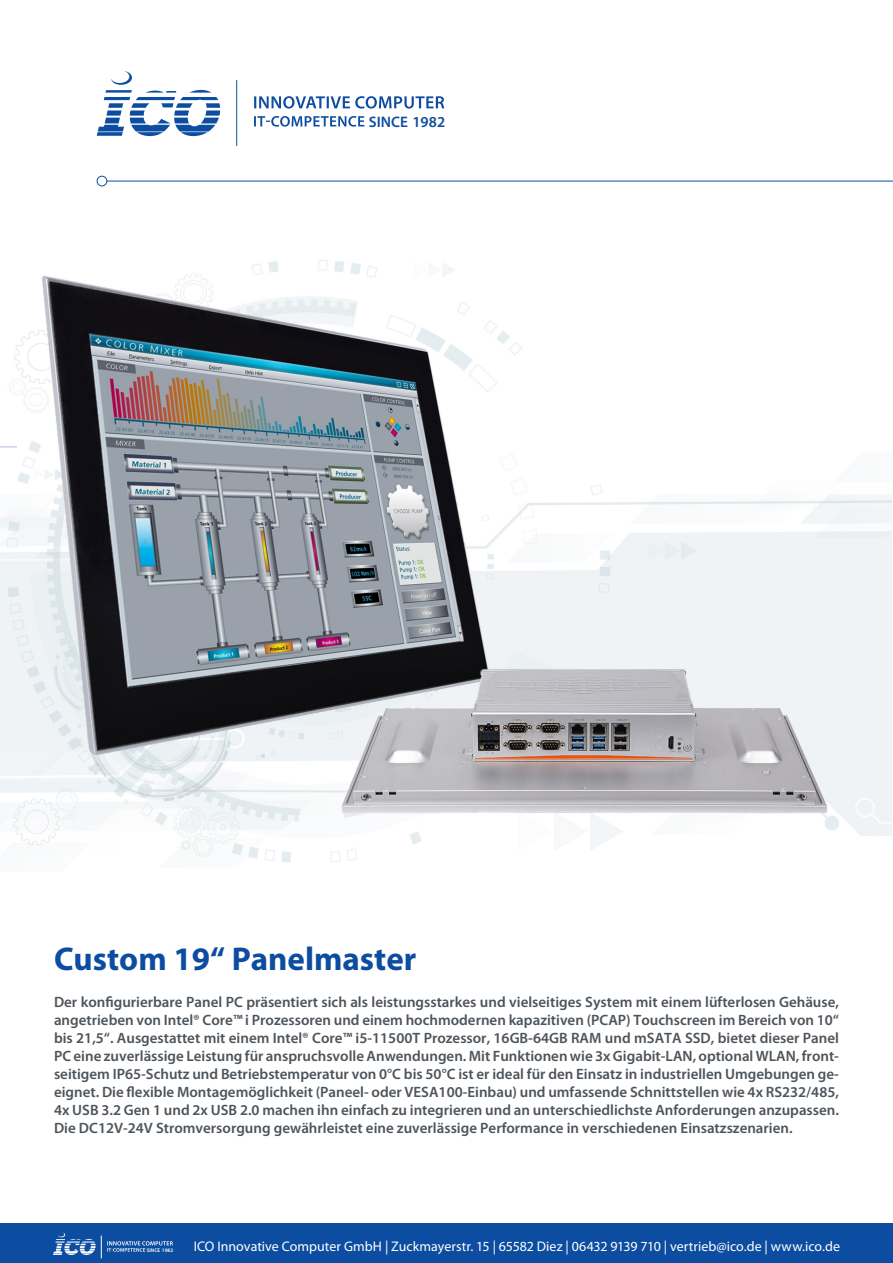
<style>
.page{position:relative;width:893px;height:1263px;background:#fff}
.page>*{position:absolute;margin:0;border:0;box-sizing:border-box;transform-origin:0 0}
.t1{font:700 33px "Myriad Pro";color:#0d4da1}
.t2{font:600 15.3px "Myriad Pro";color:#0d4da1}
.t3{font:600 15px/18px "Myriad Pro";color:#4d545a;text-align:justify}
.t4{font:13.95px "Myriad Pro";color:#fff}
.t5{font:600 5.25px "Myriad Pro";color:#fff}
</style>
<div class="page">
<img style="left:0;top:80px;width:891px;height:783px">
<div style="left:0;top:1223px;width:893px;height:40px;background:#0d4da1"></div>
<svg style="left:0;top:446px;width:17px;height:1px"></svg>
<svg style="left:97px;top:71px;width:123px;height:65px"></svg>
<hr style="left:236px;top:80px;width:1px;height:66px;background:#0d4da1">
<svg style="left:254px;top:96px;width:190px;height:13px"></svg>
<svg style="left:254px;top:116px;width:110px;height:11px"></svg>
<div style="left:97px;top:176px;width:10px;height:10px;border:1px solid #0d4da1;border-radius:50%"></div>
<hr style="left:107px;top:181px;width:786px;height:1px;background:#0d4da1">
<svg style="left:53px;top:1232px;width:120px;height:26px"></svg>
<p class="t2" style="left:369px;top:112px;width:78px">SINCE 1982</p>
<h1 class="t1" style="left:54px;top:937px;width:364px">Custom 19“ Panelmaster</h1>
<p class="t3" style="left:54px;top:993px;width:786px">Der konfigurierbare Panel PC präsentiert sich als leistungsstarkes und vielseitiges System mit einem lüfterlosen Gehäuse, angetrieben von Intel® Core™ i Prozessoren und einem hochmodernen kapazitiven (PCAP) Touchscreen im Bereich von 10“ bis 21,5“. Ausgestattet mit einem Intel® Core™ i5-11500T Prozessor, 16GB-64GB RAM und mSATA SSD, bietet dieser Panel PC eine zuverlässige Leistung für anspruchsvolle Anwendungen. Mit Funktionen wie 3x Gigabit-LAN, optional WLAN, front&shy;seitigem IP65-Schutz und Betriebstemperatur von 0°C bis 50°C ist er ideal für den Einsatz in industriellen Umgebungen ge&shy;eignet. Die flexible Montagemöglichkeit (Paneel- oder VESA100-Einbau) und umfassende Schnittstellen wie 4x RS232/485, 4x USB 3.2 Gen 1 und 2x USB 2.0 machen ihn einfach zu integrieren und an unterschiedlichste Anforderungen anzupassen.<br>Die DC12V-24V Stromversorgung gewährleistet eine zuverlässige Performance in verschiedenen Einsatzszenarien.</p>
<p class="t5" style="left:147px;top:1246px;width:28px">SINCE 1982</p>
<p class="t4" style="left:194px;top:1238px;width:648px">ICO Innovative Computer GmbH | Zuckmayerstr. 15 | 65582 Diez | 06432 9139 710 | vertrieb@ico.de | www.ico.de</p>
</div>
